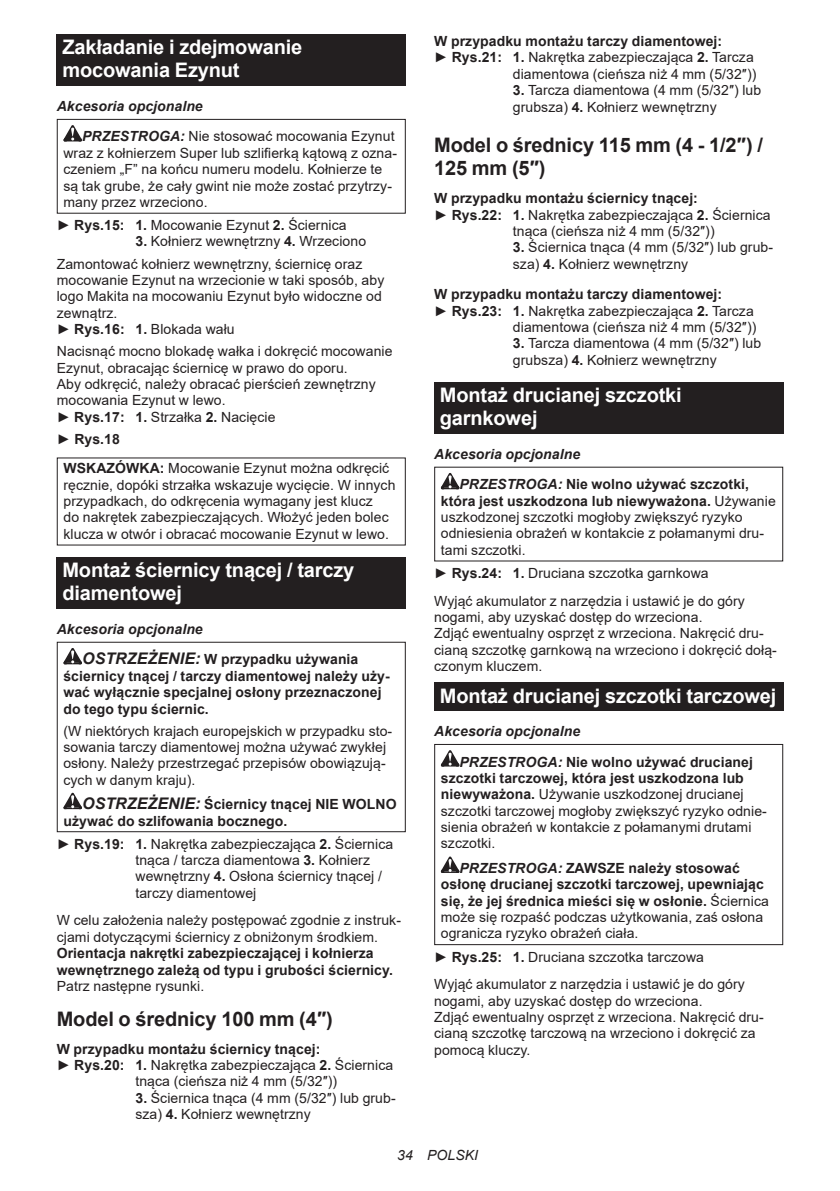
<style>
.page{position:relative;width:840px;height:1191px;background:#fff}
.page>*{position:absolute;margin:0;border:0;box-sizing:border-box;transform-origin:0 0}
.t1{font:700 20px/23.4px "Arial";letter-spacing:-.01em;color:#fff}
.t2{font:700 20px/23.4px "Arial";letter-spacing:-.01em;color:#231f20}
.t3{font:14px/16.4px "Arial";letter-spacing:.005em;color:#231f20}
.t4{font:700 14px/16.4px "Arial";letter-spacing:.005em;color:#231f20}
.t5{font:italic 700 14px/30.6px "Arial";letter-spacing:.005em;color:#231f20}
.t6{font:italic 14px "Arial";letter-spacing:.005em;color:#231f20}
.s1{font-weight:400;font-style:normal}
.s2{font-weight:700}
.s3{font-size:16px}
.s4{font-style:normal}
.s5{font-style:italic;font-size:16px}
.s6{font-style:italic}
.s7{font-weight:400}
</style>
<div class="page">
<div style="left:57px;top:34px;width:348px;height:52px;background:#231f20"></div>
<svg style="left:63px;top:125px;width:19px;height:16px"></svg>
<div style="left:57px;top:119px;width:348px;height:95px;border:1px solid #231f20"></div>
<div style="left:57px;top:557px;width:348px;height:52px;background:#231f20"></div>
<svg style="left:63px;top:648px;width:19px;height:16px"></svg>
<svg style="left:63px;top:792px;width:19px;height:17px"></svg>
<div style="left:57px;top:642px;width:348px;height:190px;border:1px solid #231f20"></div>
<div style="left:434px;top:382px;width:348px;height:52px;background:#231f20"></div>
<svg style="left:440px;top:473px;width:19px;height:16px"></svg>
<div style="left:434px;top:682px;width:348px;height:29px;background:#231f20"></div>
<svg style="left:440px;top:750px;width:19px;height:16px"></svg>
<svg style="left:440px;top:856px;width:19px;height:17px"></svg>
<div style="left:434px;top:744px;width:348px;height:201px;border:1px solid #231f20"></div>
<h1 class="t1" style="left:62px;top:36px;width:241px">Zakładanie i zdejmowanie mocowania Ezynut</h1>
<p class="t5" style="left:82px;top:91px;width:314px;text-indent:-25px">Akcesoria opcjonalne<br>PRZESTROGA: <span class="s1">Nie stosować mocowania Ezynut</span></p>
<p class="t3" style="left:63px;top:145px;width:335px">wraz z kołnierzem Super lub szlifierką kątową z ozna&shy;czeniem „F” na końcu numeru modelu. Kołnierze te są tak grube, że cały gwint nie może zostać przytrzy&shy;many przez wrzeciono.</p>
<p class="t3" style="left:57px;top:217px;width:291px">► <span class="s2">Rys.15: 1.</span> Mocowanie Ezynut <span class="s2">2.</span> Ściernica</p>
<p class="t3" style="left:57px;top:230px;width:310px;line-height:22px;text-align:right"><span class="s2">3.</span> Kołnierz wewnętrzny <span class="s2">4.</span> Wrzeciono<br>Zamontować kołnierz wewnętrzny, ściernicę oraz</p>
<p class="t3" style="left:57px;top:272px;width:329px">mocowanie Ezynut na wrzecionie w taki sposób, aby logo Makita na mocowaniu Ezynut było widoczne od zewnątrz.<br>► <span class="s2">Rys.16: 1.</span> Blokada wału</p>
<p class="t3" style="left:57px;top:343px;width:337px">Nacisnąć mocno blokadę wałka i dokręcić mocowanie Ezynut, obracając ściernicę w prawo do oporu.<br>Aby odkręcić, należy obracać pierścień zewnętrzny mocowania Ezynut w lewo.<br>► <span class="s2">Rys.17: 1.</span> Strzałka <span class="s2">2.</span> Nacięcie</p>
<p class="t3" style="left:63px;top:424px;width:327px;line-height:29.6px;text-indent:-7px">► <span class="s2">Rys.18<br>WSKAZÓWKA:</span> Mocowanie Ezynut można odkręcić</p>
<p class="t3" style="left:63px;top:476px;width:333px">ręcznie, dopóki strzałka wskazuje wycięcie. W innych przypadkach, do odkręcenia wymagany jest klucz<br>do nakrętek zabezpieczających. Włożyć jeden bolec klucza w otwór i obracać mocowanie Ezynut w lewo.</p>
<h1 class="t1" style="left:62px;top:558px;width:293px">Montaż ściernicy tnącej / tarczy diamentowej</h1>
<p class="t5" style="left:82px;top:614px;width:277px;text-indent:-25px">Akcesoria opcjonalne<br><span class="s3">OSTRZEŻENIE:</span> <span class="s4">W przypadku używania</span></p>
<p class="t4" style="left:63px;top:668px;width:327px">ściernicy tnącej / tarczy diamentowej należy uży&shy;wać wyłącznie specjalnej osłony przeznaczonej do tego typu ściernic.</p>
<p class="t3" style="left:63px;top:722px;width:330px">(W niektórych krajach europejskich w przypadku sto&shy;sowania tarczy diamentowej można używać zwykłej osłony. Należy przestrzegać przepisów obowiązują&shy;cych w danym kraju).</p>
<p class="t4" style="left:63px;top:796px;width:334px;text-indent:19px"><span class="s5">OSTRZEŻENIE:</span> Ściernicy tnącej NIE WOLNO używać do szlifowania bocznego.</p>
<p class="t3" style="left:135px;top:835px;width:259px;text-indent:-79px">► <span class="s2">Rys.19: 1.</span> Nakrętka zabezpieczająca <span class="s2">2.</span> Ściernica tnąca / tarcza diamentowa <span class="s2">3.</span> Kołnierz wewnętrzny <span class="s2">4.</span> Osłona ściernicy tnącej / tarczy diamentowej</p>
<p class="t3" style="left:57px;top:912px;width:345px">W celu założenia należy postępować zgodnie z instruk&shy;cjami dotyczącymi ściernicy z obniżonym środkiem.</p>
<p class="t4" style="left:57px;top:945px;width:337px">Orientacja nakrętki zabezpieczającej i kołnierza wewnętrznego zależą od typu i grubości ściernicy.</p>
<p class="t3" style="left:57px;top:977px;width:149px">Patrz następne rysunki.</p>
<h1 class="t2" style="left:57px;top:1007px;width:277px">Model o średnicy 100 mm (4″)</h1>
<p class="t4" style="left:57px;top:1040px;width:265px">W przypadku montażu ściernicy tnącej:</p>
<p class="t3" style="left:57px;top:1056px;width:338px">► <span class="s2">Rys.20: 1.</span> Nakrętka zabezpieczająca <span class="s2">2.</span> Ściernica</p>
<p class="t3" style="left:135px;top:1073px;width:203px">tnąca (cieńsza niż 4 mm (5/32″))</p>
<p class="t3" style="left:135px;top:1089px;width:261px"><span class="s2">3.</span> Ściernica tnąca (4 mm (5/32″) lub grub&shy;sza) <span class="s2">4.</span> Kołnierz wewnętrzny</p>
<p class="t4" style="left:434px;top:33px;width:289px">W przypadku montażu tarczy diamentowej:</p>
<p class="t3" style="left:434px;top:49px;width:321px">► <span class="s2">Rys.21: 1.</span> Nakrętka zabezpieczająca <span class="s2">2.</span> Tarcza</p>
<p class="t3" style="left:512px;top:66px;width:245px">diamentowa (cieńsza niż 4 mm (5/32″))</p>
<p class="t3" style="left:512px;top:82px;width:250px"><span class="s2">3.</span> Tarcza diamentowa (4 mm (5/32″) lub grubsza) <span class="s2">4.</span> Kołnierz wewnętrzny</p>
<h1 class="t2" style="left:434px;top:133px;width:330px">Model o średnicy 115 mm (4 - 1/2″) /<br>125 mm (5″)</h1>
<p class="t4" style="left:434px;top:190px;width:265px">W przypadku montażu ściernicy tnącej:</p>
<p class="t3" style="left:434px;top:206px;width:338px">► <span class="s2">Rys.22: 1.</span> Nakrętka zabezpieczająca <span class="s2">2.</span> Ściernica</p>
<p class="t3" style="left:512px;top:223px;width:203px">tnąca (cieńsza niż 4 mm (5/32″))</p>
<p class="t3" style="left:512px;top:239px;width:261px"><span class="s2">3.</span> Ściernica tnąca (4 mm (5/32″) lub grub&shy;sza) <span class="s2">4.</span> Kołnierz wewnętrzny</p>
<p class="t4" style="left:434px;top:286px;width:289px">W przypadku montażu tarczy diamentowej:</p>
<p class="t3" style="left:434px;top:302px;width:321px">► <span class="s2">Rys.23: 1.</span> Nakrętka zabezpieczająca <span class="s2">2.</span> Tarcza</p>
<p class="t3" style="left:512px;top:319px;width:245px">diamentowa (cieńsza niż 4 mm (5/32″))</p>
<p class="t3" style="left:512px;top:335px;width:250px"><span class="s2">3.</span> Tarcza diamentowa (4 mm (5/32″) lub grubsza) <span class="s2">4.</span> Kołnierz wewnętrzny</p>
<h1 class="t1" style="left:439px;top:383px;width:243px">Montaż drucianej szczotki garnkowej</h1>
<p class="t5" style="left:459px;top:439px;width:291px;text-indent:-25px">Akcesoria opcjonalne<br>PRZESTROGA: <span class="s4">Nie wolno używać szczotki,</span></p>
<p class="t3" style="left:440px;top:492px;width:336px"><span class="s2">która jest uszkodzona lub niewyważona.</span> Używanie uszkodzonej szczotki mogłoby zwiększyć ryzyko odniesienia obrażeń w kontakcie z połamanymi dru&shy;tami szczotki.</p>
<p class="t3" style="left:434px;top:559px;width:312px;line-height:27.8px">► <span class="s2">Rys.24: 1.</span> Druciana szczotka garnkowa<br>Wyjąć akumulator z narzędzia i ustawić je do góry</p>
<p class="t3" style="left:434px;top:609px;width:344px">nogami, aby uzyskać dostęp do wrzeciona.<br>Zdjąć ewentualny osprzęt z wrzeciona. Nakręcić dru&shy;cianą szczotkę garnkową na wrzeciono i dokręcić dołą&shy;czonym kluczem.</p>
<h1 class="t1" style="left:439px;top:684px;width:338px">Montaż drucianej szczotki tarczowej</h1>
<p class="t5" style="left:459px;top:716px;width:295px;text-indent:-25px">Akcesoria opcjonalne<br>PRZESTROGA: <span class="s4">Nie wolno używać drucianej</span></p>
<p class="t3" style="left:440px;top:769px;width:327px"><span class="s2">szczotki tarczowej, która jest uszkodzona lub niewyważona.</span> Używanie uszkodzonej drucianej szczotki tarczowej mogłoby zwiększyć ryzyko odnie&shy;sienia obrażeń w kontakcie z połamanymi drutami szczotki.</p>
<p class="t4" style="left:440px;top:860px;width:329px;text-indent:19px"><span class="s6">PRZESTROGA:</span> ZAWSZE należy stosować osłonę drucianej szczotki tarczowej, upewniając się, że jej średnica mieści się w osłonie. <span class="s7">Ściernica może się rozpaść podczas użytkowania, zaś osłona ogranicza ryzyko obrażeń ciała.</span></p>
<p class="t3" style="left:434px;top:942px;width:312px;line-height:27.8px">► <span class="s2">Rys.25: 1.</span> Druciana szczotka tarczowa<br>Wyjąć akumulator z narzędzia i ustawić je do góry</p>
<p class="t3" style="left:434px;top:992px;width:331px">nogami, aby uzyskać dostęp do wrzeciona.<br>Zdjąć ewentualny osprzęt z wrzeciona. Nakręcić dru&shy;cianą szczotkę tarczową na wrzeciono i dokręcić za pomocą kluczy.</p>
<p class="t6" style="left:397px;top:1146px;width:82px">34 POLSKI</p>
</div>
